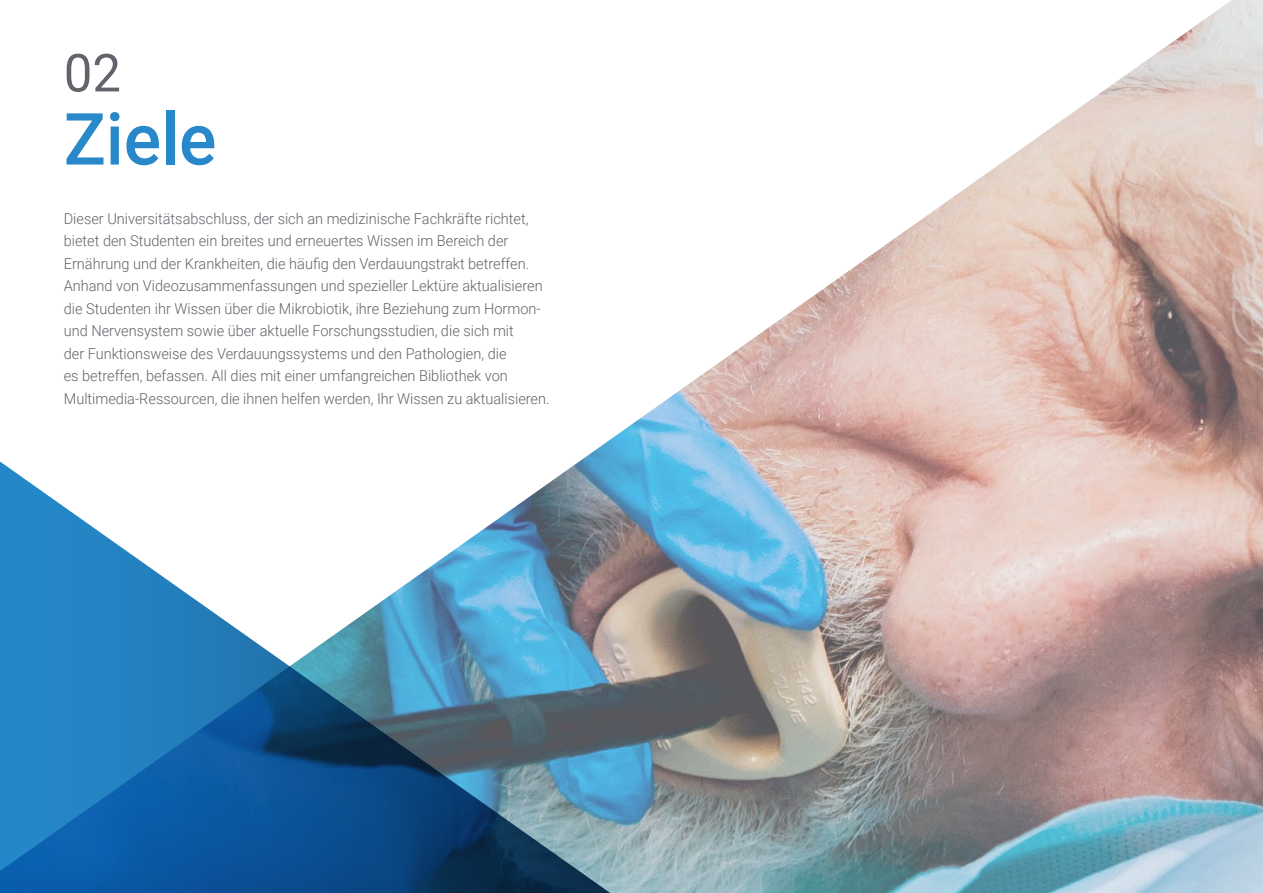
<style>
.page{position:relative;width:1263px;height:893px;background:#fff}
.page>*{position:absolute;margin:0;border:0;box-sizing:border-box;transform-origin:0 0}
.t1{font:500 72px "Roboto";color:#2988c9}
.t2{font:52.5px "Roboto";color:#61646a}
.t3{font:300 15px/22.5px "Roboto";color:#61646a}
</style>
<div class="page">
<img style="left:601px;top:0;width:662px;height:893px">
<svg style="left:0;top:446px;width:640px;height:447px"></svg>
<h2 class="t2" style="left:64px;top:36px;width:59px">02</h2>
<h1 class="t1" style="left:64px;top:89px;width:154px">Ziele</h1>
<p class="t3" style="left:64px;top:207px;width:487px">Dieser Universitätsabschluss, der sich an medizinische Fachkräfte richtet, bietet den Studenten ein breites und erneuertes Wissen im Bereich der Ernährung und der Krankheiten, die häufig den Verdauungstrakt betreffen.<br>Anhand von Videozusammenfassungen und spezieller Lektüre aktualisieren die Studenten ihr Wissen über die Mikrobiotik, ihre Beziehung zum Hormon&shy;und Nervensystem sowie über aktuelle Forschungsstudien, die sich mit<br>der Funktionsweise des Verdauungssystems und den Pathologien, die<br>es betreffen, befassen. All dies mit einer umfangreichen Bibliothek von Multimedia-Ressourcen, die ihnen helfen werden, Ihr Wissen zu aktualisieren.</p>
</div>
